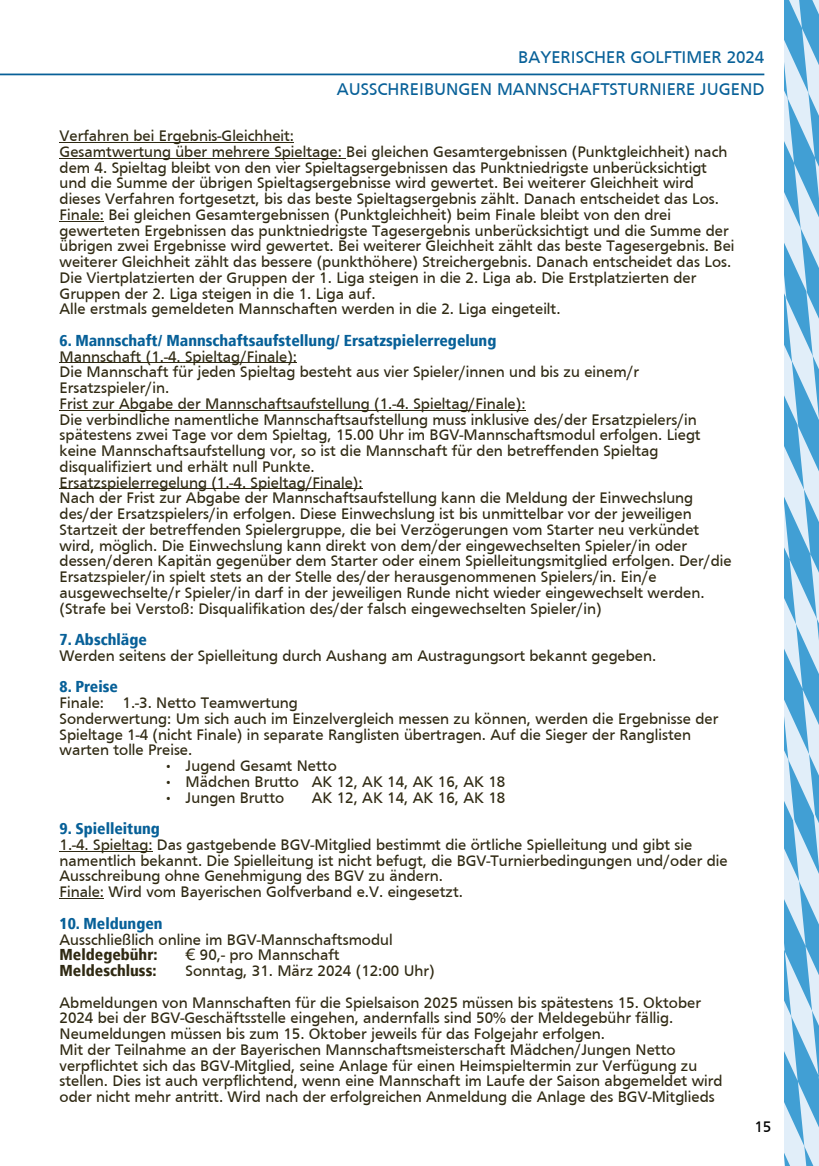
<style>
.page{position:relative;width:819px;height:1166px;background:#fff}
.page>*{position:absolute;margin:0;border:0;box-sizing:border-box;transform-origin:0 0}
.t1{font:17.5px/31.8px "Frutiger";color:#076098;text-align:right}
.t2{font:15.75px/15.8px "Frutiger";color:#2f2912}
.t3{font:900 condensed 15.75px "Frutiger";color:#076098}
.t4{font:900 condensed 15.75px "Frutiger";color:#2f2912}
.t5{font:15.75px "Frutiger";color:#000}
.s1{font-family:"font 000000002 bc 582 cf"}
</style>
<div class="page">
<hr style="left:0;top:74px;width:764px;height:1px;background:#076098">
<svg style="left:784px;top:0;width:35px;height:1166px"></svg>
<hr style="left:60px;top:142px;width:234px;height:1px;background:#2f2912">
<hr style="left:60px;top:158px;width:286px;height:1px;background:#2f2912">
<hr style="left:60px;top:221px;width:44px;height:1px;background:#2f2912">
<hr style="left:60px;top:362px;width:237px;height:1px;background:#2f2912">
<hr style="left:60px;top:410px;width:465px;height:1px;background:#2f2912">
<hr style="left:60px;top:488px;width:303px;height:1px;background:#2f2912">
<hr style="left:60px;top:851px;width:92px;height:1px;background:#2f2912">
<hr style="left:60px;top:898px;width:44px;height:1px;background:#2f2912">
<p class="t1" style="left:337px;top:43px;width:429px">BAYERISCHER GOLFTIMER 2024<br>AUSSCHREIBUNGEN MANNSCHAFTSTURNIERE JUGEND</p>
<p class="t2" style="left:60px;top:129px;width:676px">Verfahren bei Ergebnis-Gleichheit:<br>Gesamtwertung über mehrere Spieltage: Bei gleichen Gesamtergebnissen (Punktgleichheit) nach dem 4. Spieltag bleibt von den vier Spieltagsergebnissen das Punktniedrigste unberücksichtigt und die Summe der übrigen Spieltagsergebnisse wird gewertet. Bei weiterer Gleichheit wird dieses Verfahren fortgesetzt, bis das beste Spieltagsergebnis zählt. Danach entscheidet das Los.<br>Finale: Bei gleichen Gesamtergebnissen (Punktgleichheit) beim Finale bleibt von den drei gewerteten Ergebnissen das punktniedrigste Tagesergebnis unberücksichtigt und die Summe der übrigen zwei Ergebnisse wird gewertet. Bei weiterer Gleichheit zählt das beste Tagesergebnis. Bei weiterer Gleichheit zählt das bessere (punkthöhere) Streichergebnis. Danach entscheidet das Los.<br>Die Viertplatzierten der Gruppen der 1. Liga steigen in die 2. Liga ab. Die Erstplatzierten der Gruppen der 2. Liga steigen in die 1. Liga auf.<br>Alle erstmals gemeldeten Mannschaften werden in die 2. Liga eingeteilt.</p>
<p class="t3" style="left:60px;top:331px;width:438px">6. Mannschaft/ Mannschaftsaufstellung/ Ersatzspielerregelung</p>
<p class="t2" style="left:60px;top:350px;width:673px">Mannschaft (1.-4. Spieltag/Finale):<br>Die Mannschaft für jeden Spieltag besteht aus vier Spieler/innen und bis zu einem/r Ersatzspieler/in.<br>Frist zur Abgabe der Mannschaftsaufstellung (1.-4. Spieltag/Finale):<br>Die verbindliche namentliche Mannschaftsaufstellung muss inklusive des/der Ersatzpielers/in spätestens zwei Tage vor dem Spieltag, 15.00 Uhr im BGV-Mannschaftsmodul erfolgen. Liegt keine Mannschaftsaufstellung vor, so ist die Mannschaft für den betreffenden Spieltag disqualifiziert und erhält null Punkte.<br>Ersatzspielerregelung (1.-4. Spieltag/Finale):<br>Nach der Frist zur Abgabe der Mannschaftsaufstellung kann die Meldung der Einwechslung des/der Ersatzspielers/in erfolgen. Diese Einwechslung ist bis unmittelbar vor der jeweiligen Startzeit der betreffenden Spielergruppe, die bei Verzögerungen vom Starter neu verkündet wird, möglich. Die Einwechslung kann direkt von dem/der eingewechselten Spieler/in oder dessen/deren Kapitän gegenüber dem Starter oder einem Spielleitungsmitglied erfolgen. Der/die Ersatzspieler/in spielt stets an der Stelle des/der herausgenommenen Spielers/in. Ein/e ausgewechselte/r Spieler/in darf in der jeweiligen Runde nicht wieder eingewechselt werden. (Strafe bei Verstoß: Disqualifikation des/der falsch eingewechselten Spieler/in)</p>
<p class="t3" style="left:60px;top:630px;width:89px">7. Abschläge</p>
<p class="t2" style="left:60px;top:649px;width:598px">Werden seitens der Spielleitung durch Aushang am Austragungsort bekannt gegeben.</p>
<p class="t3" style="left:60px;top:678px;width:60px">8. Preise</p>
<p class="t2" style="left:60px;top:696px;width:660px">Finale: 1.-3. Netto Teamwertung<br>Sonderwertung: Um sich auch im Einzelvergleich messen zu können, werden die Ergebnisse der Spieltage 1-4 (nicht Finale) in separate Ranglisten übertragen. Auf die Sieger der Ranglisten warten tolle Preise.</p>
<p class="t2" style="left:164px;top:759px;width:174px">• Jugend Gesamt Netto</p>
<p class="t2" style="left:164px;top:775px;width:343px">• Mädchen Brutto AK 12, AK 14, AK 16, AK 18</p>
<p class="t2" style="left:164px;top:791px;width:122px">• Jungen Brutto</p>
<p class="t2" style="left:312px;top:791px;width:195px">AK 12, AK 14, AK 16, AK 18</p>
<p class="t3" style="left:60px;top:819px;width:102px">9. Spielleitung</p>
<p class="t2" style="left:60px;top:838px;width:669px">1.-4. Spieltag: Das gastgebende BGV-Mitglied bestimmt die örtliche Spielleitung und gibt sie namentlich bekannt. Die Spielleitung ist nicht befugt, die BGV-Turnierbedingungen und/oder die Ausschreibung ohne Genehmigung des BGV zu ändern.<br>Finale: Wird vom Bayerischen Golfverband e.V. eingesetzt.</p>
<p class="t3" style="left:60px;top:914px;width:105px">10. Meldungen</p>
<p class="t2" style="left:60px;top:932px;width:335px">Ausschließlich online im BGV-Mannschaftsmodul</p>
<p class="t4" style="left:60px;top:945px;width:100px">Meldegebühr:</p>
<p class="t2" style="left:186px;top:948px;width:155px"><span class="s1">€</span> 90,- pro Mannschaft</p>
<p class="t4" style="left:60px;top:961px;width:98px">Meldeschluss:</p>
<p class="t2" style="left:60px;top:956px;width:643px;line-height:31.5px;text-indent:126px">Sonntag, 31. März 2024 (12:00 Uhr)<br>Abmeldungen von Mannschaften für die Spielsaison 2025 müssen bis spätestens 15. Oktober</p>
<p class="t2" style="left:60px;top:1011px;width:664px">2024 bei der BGV-Geschäftsstelle eingehen, andernfalls sind 50% der Meldegebühr fällig.<br>Neumeldungen müssen bis zum 15. Oktober jeweils für das Folgejahr erfolgen.<br>Mit der Teilnahme an der Bayerischen Mannschaftsmeisterschaft Mädchen/Jungen Netto verpflichtet sich das BGV-Mitglied, seine Anlage für einen Heimspieltermin zur Verfügung zu stellen. Dies ist auch verpflichtend, wenn eine Mannschaft im Laufe der Saison abgemeldet wird oder nicht mehr antritt. Wird nach der erfolgreichen Anmeldung die Anlage des BGV-Mitglieds</p>
<p class="t5" style="left:754px;top:1120px;width:18px">15</p>
</div>
